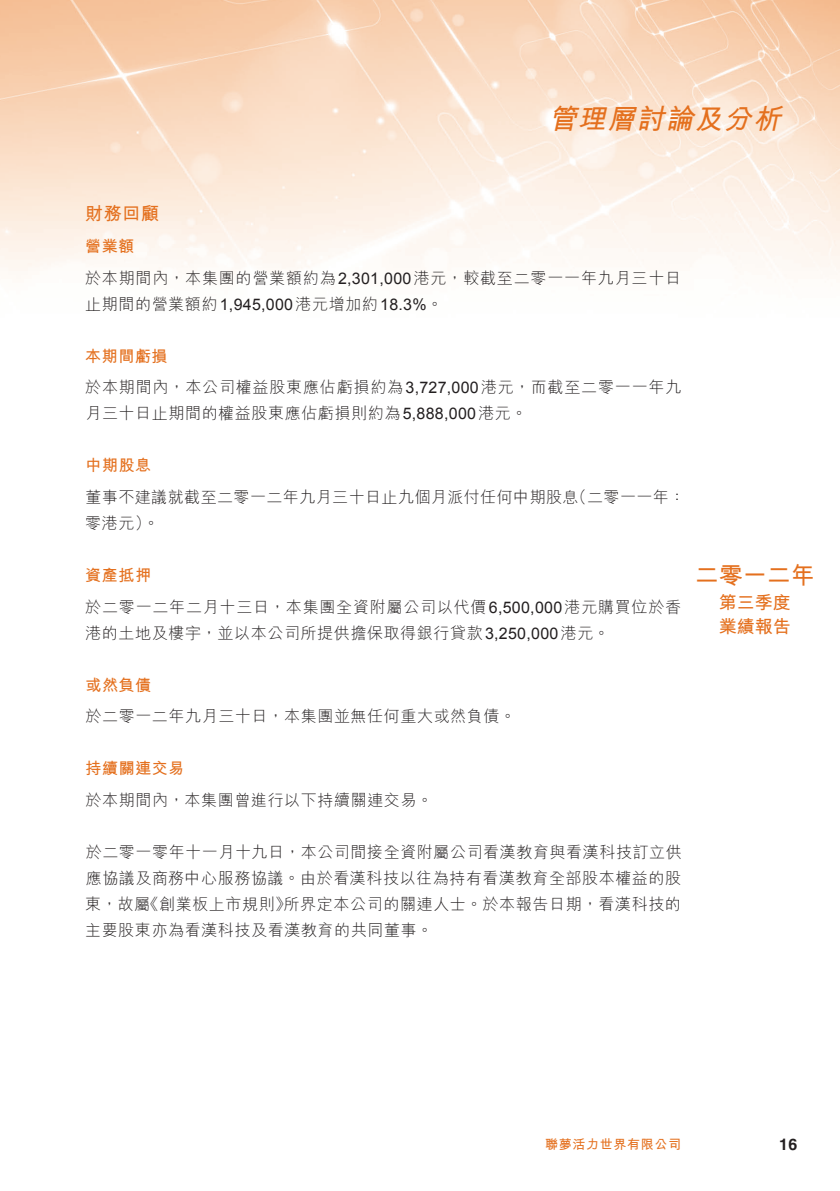
<style>
.page{position:relative;width:840px;height:1191px;background:#fff}
.page>*{position:absolute;margin:0;border:0;box-sizing:border-box;transform-origin:0 0}
.t1{font:italic 700 28px "M Hei HK";color:#e4701e}
.t2{font:700 24px "M Hei HK";color:#e4701e}
.t3{font:700 18px/24px "M Hei HK";color:#e4701e}
.t4{font:300 16px/26px "M Hei HK";letter-spacing:.035em;color:#231f20}
.t5{font:700 16px "M Hei HK";letter-spacing:.035em;color:#e4701e}
.t6{font:700 16px "Helvetica LT Std";color:#231f20}
.t7{font:700 13px "M Hei HK";letter-spacing:.05em;color:#e4701e}
.s1{font-weight:700;color:#e4701e}
.s2{font-family:"Arial";font-weight:400}
</style>
<div class="page">
<img style="left:1px;top:0;width:838px;height:275px">
<img style="left:0;top:0;width:1px;height:1191px">
<h1 class="t1" style="left:548px;top:98px;width:241px">管理層討論及分析</h1>
<p class="t3" style="left:85px;top:200px;width:75px">財務回顧</p>
<p class="t4" style="left:85px;top:230px;width:597px;line-height:31.6px"><span class="s1">營業額<br></span>於本期間內，本集團的營業額約為<span class="s2">2,301,000</span>港元，較截至二零一一年九月三十日</p>
<p class="t4" style="left:85px;top:290px;width:359px">止期間的營業額約<span class="s2">1,945,000</span>港元增加約<span class="s2">18.3%</span>。</p>
<p class="t4" style="left:85px;top:340px;width:597px;line-height:31.6px"><span class="s1">本期間虧損<br></span>於本期間內，本公司權益股東應佔虧損約為<span class="s2">3,727,000</span>港元，而截至二零一一年九</p>
<p class="t4" style="left:85px;top:400px;width:443px">月三十日止期間的權益股東應佔虧損則約為<span class="s2">5,888,000</span>港元。</p>
<p class="t5" style="left:85px;top:454px;width:67px">中期股息</p>
<p class="t4" style="left:570px;top:484px;width:116px">（二零一一年：</p>
<p class="t4" style="left:85px;top:484px;width:494px">董事不建議就截至二零一二年九月三十日止九個月派付任何中期股息零港元。(</p>
<p class="t4" style="left:85px;top:559px;width:597px;line-height:31.6px"><span class="s1">資產抵押<br></span>於二零一二年二月十三日，本集團全資附屬公司以代價<span class="s2">6,500,000</span>港元購買位於香</p>
<p class="t4" style="left:85px;top:619px;width:525px">港的土地及樓宇，並以本公司所提供擔保取得銀行貸款<span class="s2">3,250,000</span>港元。</p>
<p class="t5" style="left:85px;top:673px;width:67px">或然負債</p>
<p class="t4" style="left:85px;top:703px;width:431px">於二零一二年九月三十日，本集團並無任何重大或然負債。</p>
<p class="t5" style="left:86px;top:757px;width:100px">持續關連交易</p>
<p class="t4" style="left:86px;top:787px;width:348px">於本期間內，本集團曾進行以下持續關連交易。</p>
<p class="t4" style="left:86px;top:839px;width:597px;text-align:right">於二零一零年十一月十九日，本公司間接全資附屬公司看漢教育與看漢科技訂立供應協議及商務中心服務協議。由於看漢科技以往為持有看漢教育全部股本權益的股所界定本公司的關連人士。於本報告日期，看漢科技的</p>
<p class="t4" style="left:85px;top:891px;width:349px">東，故屬<br>主要股東亦為看漢科技及看漢教育的共同董事。</p>
<p class="t4" style="left:143px;top:891px;width:150px">《創業板上市規則》</p>
<h2 class="t2" style="left:694px;top:558px;width:121px">二零一二年</h2>
<p class="t3" style="left:718px;top:588px;width:73px">第三季度業績報告</p>
<p class="t7" style="left:544px;top:1134px;width:137px">聯夢活力世界有限公司</p>
<p class="t6" style="left:778px;top:1135px;width:20px">16</p>
</div>
